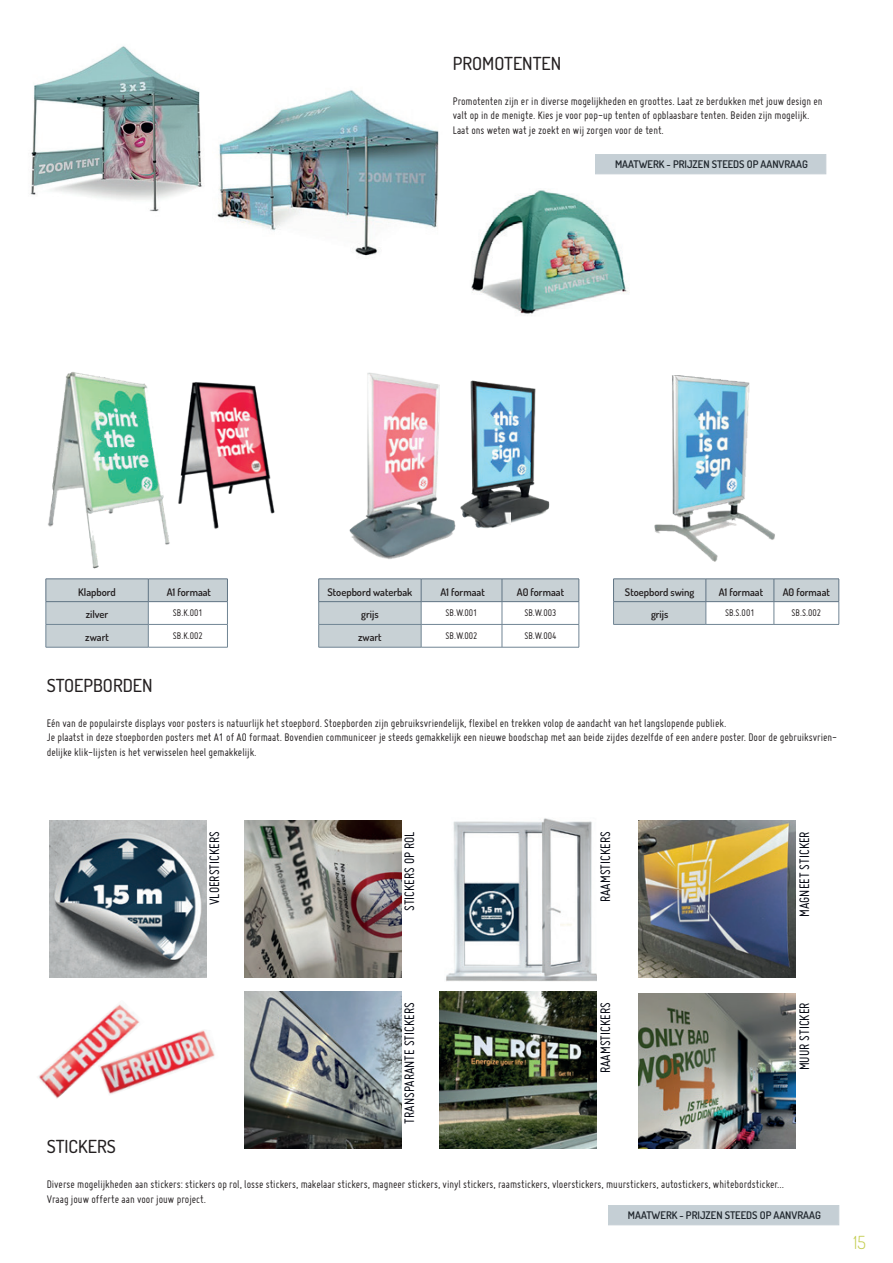
<style>
.page{position:relative;width:893px;height:1263px;background:#fff}
.page>*{position:absolute;margin:0;border:0;box-sizing:border-box;transform-origin:0 0}
.t1{font:500 18px "Dosis";color:#231f20}
.t2{font:300 18px "Dosis";color:#c3cc4e}
.t3{font:15px "Miso";color:#00040e}
.t4{font:12px/14.4px "Miso";color:#231f20}
.t5{font:600 10.5px "Dosis";color:#231f20}
.t6{font:10.5px "Miso";color:#231f20}
</style>
<div class="page">
<div style="left:595px;top:154px;width:231px;height:20px;background:#c5cfd5"></div>
<img style="left:30px;top:46px;width:172px;height:166px">
<img style="left:217px;top:90px;width:222px;height:166px">
<img style="left:471px;top:190px;width:157px;height:126px">
<img style="left:48px;top:372px;width:122px;height:197px">
<img style="left:163px;top:372px;width:112px;height:168px">
<img style="left:511px;top:385px;width:39px;height:138px">
<img style="left:349px;top:372px;width:162px;height:187px">
<img style="left:613px;top:375px;width:210px;height:204px">
<hr style="left:46px;top:647px;width:102px;height:1px;background:#718594">
<hr style="left:148px;top:647px;width:80px;height:1px;background:#718594">
<svg style="left:46px;top:579px;width:182px;height:68px"></svg>
<hr style="left:46px;top:601px;width:102px;height:1px;background:#5f7383">
<hr style="left:319px;top:647px;width:102px;height:1px;background:#718594">
<hr style="left:421px;top:647px;width:81px;height:1px;background:#718594">
<hr style="left:502px;top:647px;width:77px;height:1px;background:#718594">
<svg style="left:318px;top:579px;width:262px;height:68px"></svg>
<hr style="left:319px;top:601px;width:102px;height:1px;background:#5f7383">
<hr style="left:613px;top:624px;width:93px;height:1px;background:#718594">
<hr style="left:706px;top:624px;width:68px;height:1px;background:#718594">
<hr style="left:774px;top:624px;width:65px;height:1px;background:#718594">
<svg style="left:613px;top:579px;width:227px;height:45px"></svg>
<hr style="left:613px;top:601px;width:93px;height:1px;background:#5f7383">
<img style="left:50px;top:820px;width:156px;height:157px">
<img style="left:244px;top:820px;width:157px;height:157px">
<img style="left:445px;top:818px;width:152px;height:164px">
<img style="left:639px;top:820px;width:156px;height:157px">
<img style="left:38px;top:1004px;width:102px;height:95px">
<img style="left:98px;top:1029px;width:117px;height:67px">
<div style="left:608px;top:1205px;width:231px;height:20px;background:#c5cfd5"></div>
<img style="left:244px;top:992px;width:157px;height:156px">
<img style="left:439px;top:992px;width:158px;height:156px">
<img style="left:639px;top:993px;width:156px;height:155px">
<h1 class="t1" style="left:453px;top:50px;width:110px">PROMOTENTEN</h1>
<p class="t4" style="left:453px;top:94px;width:371px">Promotenten zijn er in diverse mogelijkheden en groottes. Laat ze berdukken met jouw design en valt op in de menigte. Kies je voor pop-up tenten of opblaasbare tenten. Beiden zijn mogelijk.<br>Laat ons weten wat je zoekt en wij zorgen voor de tent.</p>
<p class="t5" style="left:615px;top:157px;width:194px">MAATWERK - PRIJZEN STEEDS OP AANVRAAG</p>
<p class="t5" style="left:78px;top:584px;width:39px">Klapbord</p>
<p class="t5" style="left:167px;top:584px;width:46px">A1 formaat</p>
<p class="t5" style="left:86px;top:607px;width:24px">zilver</p>
<p class="t6" style="left:173px;top:607px;width:32px">SB.K.001</p>
<p class="t5" style="left:85px;top:630px;width:25px">zwart</p>
<p class="t6" style="left:173px;top:630px;width:32px">SB.K.002</p>
<p class="t5" style="left:328px;top:584px;width:86px">Stoepbord waterbak</p>
<p class="t5" style="left:440px;top:584px;width:46px">A1 formaat</p>
<p class="t5" style="left:517px;top:584px;width:49px">A0 formaat</p>
<p class="t5" style="left:361px;top:607px;width:19px">grijs</p>
<p class="t6" style="left:446px;top:607px;width:34px">SB.W.001</p>
<p class="t6" style="left:524px;top:607px;width:34px">SB.W.003</p>
<p class="t5" style="left:358px;top:630px;width:25px">zwart</p>
<p class="t6" style="left:446px;top:630px;width:34px">SB.W.002</p>
<p class="t6" style="left:524px;top:630px;width:34px">SB.W.004</p>
<p class="t5" style="left:625px;top:584px;width:71px">Stoepbord swing</p>
<p class="t5" style="left:719px;top:584px;width:46px">A1 formaat</p>
<p class="t5" style="left:783px;top:584px;width:49px">A0 formaat</p>
<p class="t5" style="left:651px;top:607px;width:19px">grijs</p>
<p class="t6" style="left:725px;top:607px;width:31px">SB.S.001</p>
<p class="t6" style="left:791px;top:607px;width:31px">SB.S.002</p>
<h1 class="t1" style="left:47px;top:672px;width:107px">STOEPBORDEN</h1>
<p class="t4" style="left:47px;top:716px;width:792px">Eén van de populairste displays voor posters is natuurlijk het stoepbord. Stoepborden zijn gebruiksvriendelijk, flexibel en trekken volop de aandacht van het langslopende publiek.<br>Je plaatst in deze stoepborden posters met A1 of A0 formaat. Bovendien communiceer je steeds gemakkelijk een nieuwe boodschap met aan beide zijdes dezelfde of een andere poster. Door de gebruiksvrien&shy;delijke klik-lijsten is het verwisselen heel gemakkelijk.</p>
<p class="t3" style="left:206px;top:905px;width:75px;rotate:-90deg">VLOERSTICKERS</p>
<p class="t3" style="left:401px;top:911px;width:81px;rotate:-90deg">STICKERS OP ROL</p>
<p class="t3" style="left:597px;top:902px;width:73px;rotate:-90deg">RAAMSTICKERS</p>
<p class="t3" style="left:796px;top:917px;width:87px;rotate:-90deg">MAGNEET STICKER</p>
<p class="t3" style="left:401px;top:1124px;width:123px;rotate:-90deg">TRANSPARANTE STICKERS</p>
<p class="t3" style="left:597px;top:1073px;width:73px;rotate:-90deg">RAAMSTICKERS</p>
<p class="t3" style="left:796px;top:1070px;width:69px;rotate:-90deg">MUUR STICKER</p>
<h1 class="t1" style="left:47px;top:1134px;width:70px">STICKERS</h1>
<p class="t4" style="left:47px;top:1177px;width:739px">Diverse mogelijkheden aan stickers: stickers op rol, losse stickers, makelaar stickers, magneer stickers, vinyl stickers, raamstickers, vloerstickers, muurstickers, autostickers, whitebordsticker...<br>Vraag jouw offerte aan voor jouw project.</p>
<p class="t5" style="left:628px;top:1208px;width:194px">MAATWERK - PRIJZEN STEEDS OP AANVRAAG</p>
<h1 class="t2" style="left:853px;top:1229px;width:14px">15</h1>
</div>
